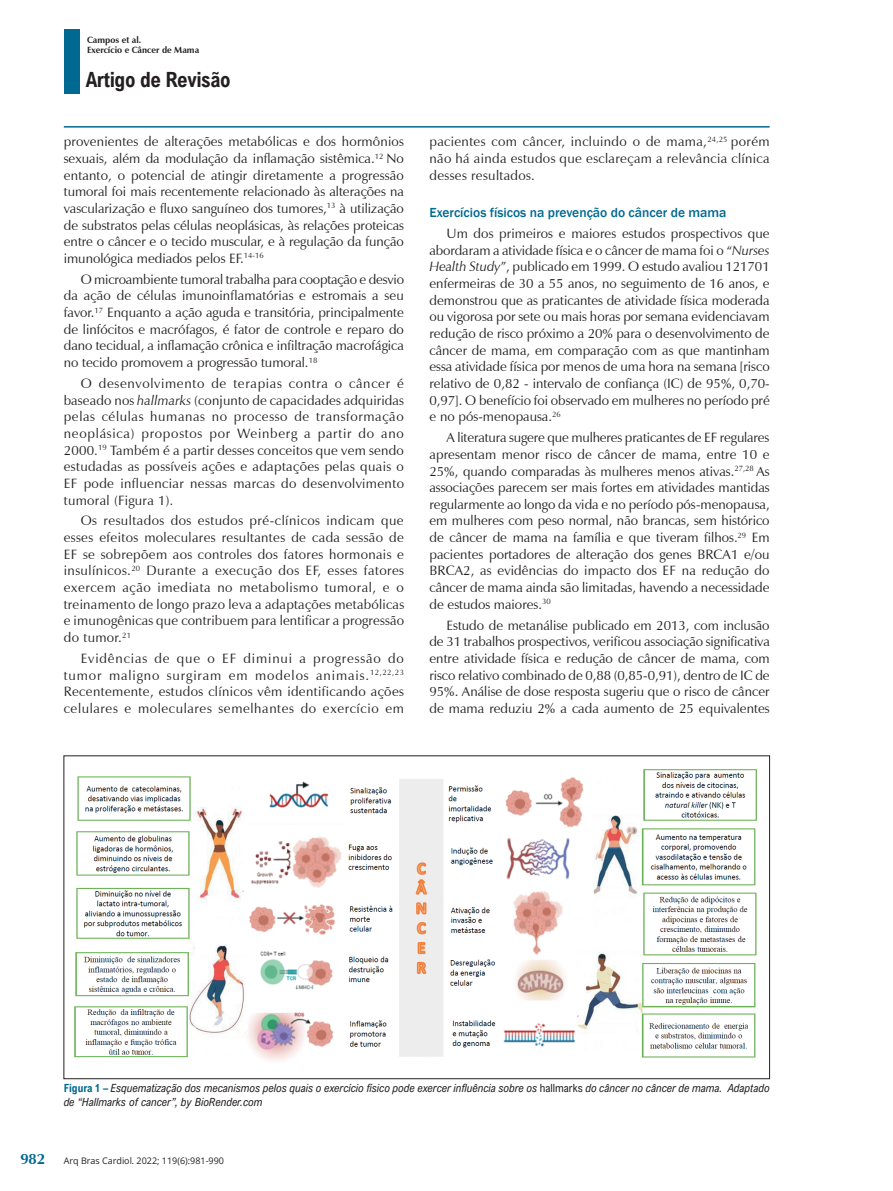
<style>
.page{position:relative;width:893px;height:1191px;background:#fff}
.page>*{position:absolute;margin:0;border:0;box-sizing:border-box;transform-origin:0 0}
.t1{font:700 21px "Arial Nova Cond";letter-spacing:-.02em;color:#231f20}
.t2{font:700 15px "Zapf Humanist 601 BT";color:#006991}
._01-TEXTO_BASICO{font:13.5px/16.6px "Zapf Humanist 601 BT";color:#231f20;text-align:justify}
._03_-_SUBTITULO_PRIN{font:500 13.5px "Franklin Gothic";color:#006991}
._06_-_LEGENDA_FIGURA{font:italic 11.25px/13.5px "Arial Nova Cond";color:#231f20}
.t3{font:9px "Open Sans";color:#231f20}
.t4{font:700 9px/10.8px "Zapf Humanist 601 BT";color:#231f20}
.s1{font-style:italic}
.s2{font-weight:700;font-style:normal;color:#006991}
.s3{font-style:normal}
</style>
<div class="page">
<hr style="left:64px;top:126px;width:706px;height:2px;background:#006991">
<div style="left:64px;top:29px;width:16px;height:65px;background:#006991"></div>
<img style="left:74px;top:769px;width:683px;height:292px">
<p class="t4" style="left:87px;top:34px;width:114px">Campos et al.<br>Exercício e Câncer de Mama</p>
<h1 class="t1" style="left:86px;top:67px;width:146px">Artigo de Revisão</h1>
<p class="_01-TEXTO_BASICO" style="left:64px;top:133px;width:342px">provenientes de alterações metabólicas e dos hormônios sexuais, além da modulação da inflamação sistêmica.<sup>12</sup> No entanto, o potencial de atingir diretamente a progressão tumoral foi mais recentemente relacionado às alterações na vascularização e fluxo sanguíneo dos tumores,<sup>13</sup> à utilização de substratos pelas células neoplásicas, às relações proteicas entre o câncer e o tecido muscular, e à regulação da função imunológica mediados pelos EF.<sup>14-16</sup></p>
<p class="_01-TEXTO_BASICO" style="left:64px;top:271px;width:342px;text-indent:17px">O microambiente tumoral trabalha para cooptação e desvio da ação de células imunoinflamatórias e estromais a seu favor.<sup>17</sup> Enquanto a ação aguda e transitória, principalmente de linfócitos e macrófagos, é fator de controle e reparo do dano tecidual, a inflamação crônica e infiltração macrofágica no tecido promovem a progressão tumoral.<sup>18</sup></p>
<p class="_01-TEXTO_BASICO" style="left:64px;top:375px;width:342px;text-indent:17px">O desenvolvimento de terapias contra o câncer é baseado nos <span class="s1">hallmarks</span> (conjunto de capacidades adquiridas pelas células humanas no processo de transformação neoplásica) propostos por Weinberg a partir do ano 2000.<sup>19</sup> Também é a partir desses conceitos que vem sendo estudadas as possíveis ações e adaptações pelas quais o EF pode influenciar nessas marcas do desenvolvimento tumoral (Figura 1)<span class="s1">.</span></p>
<p class="_01-TEXTO_BASICO" style="left:64px;top:512px;width:342px;text-indent:17px">Os resultados dos estudos pré-clínicos indicam que esses efeitos moleculares resultantes de cada sessão de EF se sobrepõem aos controles dos fatores hormonais e insulínicos.<sup>20</sup> Durante a execução dos EF, esses fatores exercem ação imediata no metabolismo tumoral, e o treinamento de longo prazo leva a adaptações metabólicas e imunogênicas que contribuem para lentificar a progressão do tumor.<sup>21</sup></p>
<p class="_01-TEXTO_BASICO" style="left:64px;top:650px;width:342px;text-indent:17px">Evidências de que o EF diminui a progressão do tumor maligno surgiram em modelos animais.<sup>12,22,23<br></sup>Recentemente, estudos clínicos vêm identificando ações celulares e moleculares semelhantes do exercício em</p>
<p class="_01-TEXTO_BASICO" style="left:429px;top:133px;width:342px">pacientes com câncer, incluindo o de mama,<sup>24,25</sup> porém não há ainda estudos que esclareçam a relevância clínica desses resultados.</p>
<p class="_03_-_SUBTITULO_PRIN" style="left:429px;top:204px;width:299px">Exercícios físicos na prevenção do câncer de mama</p>
<p class="_01-TEXTO_BASICO" style="left:429px;top:225px;width:342px;text-indent:17px">Um dos primeiros e maiores estudos prospectivos que abordaram a atividade física e o câncer de mama foi o “<span class="s1">Nurses Health Study</span>”, publicado em 1999. O estudo avaliou 121701 enfermeiras de 30 a 55 anos, no seguimento de 16 anos, e demonstrou que as praticantes de atividade física moderada ou vigorosa por sete ou mais horas por semana evidenciavam redução de risco próximo a 20% para o desenvolvimento de câncer de mama, em comparação com as que mantinham essa atividade física por menos de uma hora na semana [risco relativo de 0,82 - intervalo de confiança (IC) de 95%, 0,70- 0,97]. O benefício foi observado em mulheres no período pré e no pós-menopausa.<sup>26</sup></p>
<p class="_01-TEXTO_BASICO" style="left:429px;top:429px;width:342px;text-indent:17px">A literatura sugere que mulheres praticantes de EF regulares apresentam menor risco de câncer de mama, entre 10 e 25%, quando comparadas às mulheres menos ativas.<sup>27,28</sup> As associações parecem ser mais fortes em atividades mantidas regularmente ao longo da vida e no período pós-menopausa, em mulheres com peso normal, não brancas, sem histórico de câncer de mama na família e que tiveram filhos.<sup>29</sup> Em pacientes portadores de alteração dos genes BRCA1 e/ou BRCA2, as evidências do impacto dos EF na redução do câncer de mama ainda são limitadas, havendo a necessidade de estudos maiores.<sup>30</sup></p>
<p class="_01-TEXTO_BASICO" style="left:429px;top:616px;width:342px;text-indent:17px">Estudo de metanálise publicado em 2013, com inclusão de 31 trabalhos prospectivos, verificou associação significativa entre atividade física e redução de câncer de mama, com risco relativo combinado de 0,88 (0,85-0,91), dentro de IC de 95%. Análise de dose resposta sugeriu que o risco de câncer de mama reduziu 2% a cada aumento de 25 equivalentes</p>
<p class="t2" style="left:20px;top:1149px;width:26px">982</p>
<p class="_06_-_LEGENDA_FIGURA" style="left:64px;top:1081px;width:707px"><span class="s2">Figura 1 –</span> Esquematização dos mecanismos pelos quais o exercício físico pode exercer influência sobre os <span class="s3">hallmarks</span> do câncer no câncer de mama. Adaptado de “Hallmarks of cancer”, by BioRender.com</p>
<p class="t3" style="left:64px;top:1154px;width:162px">Arq Bras Cardiol. 2022; 119(6):981-990</p>
</div>
